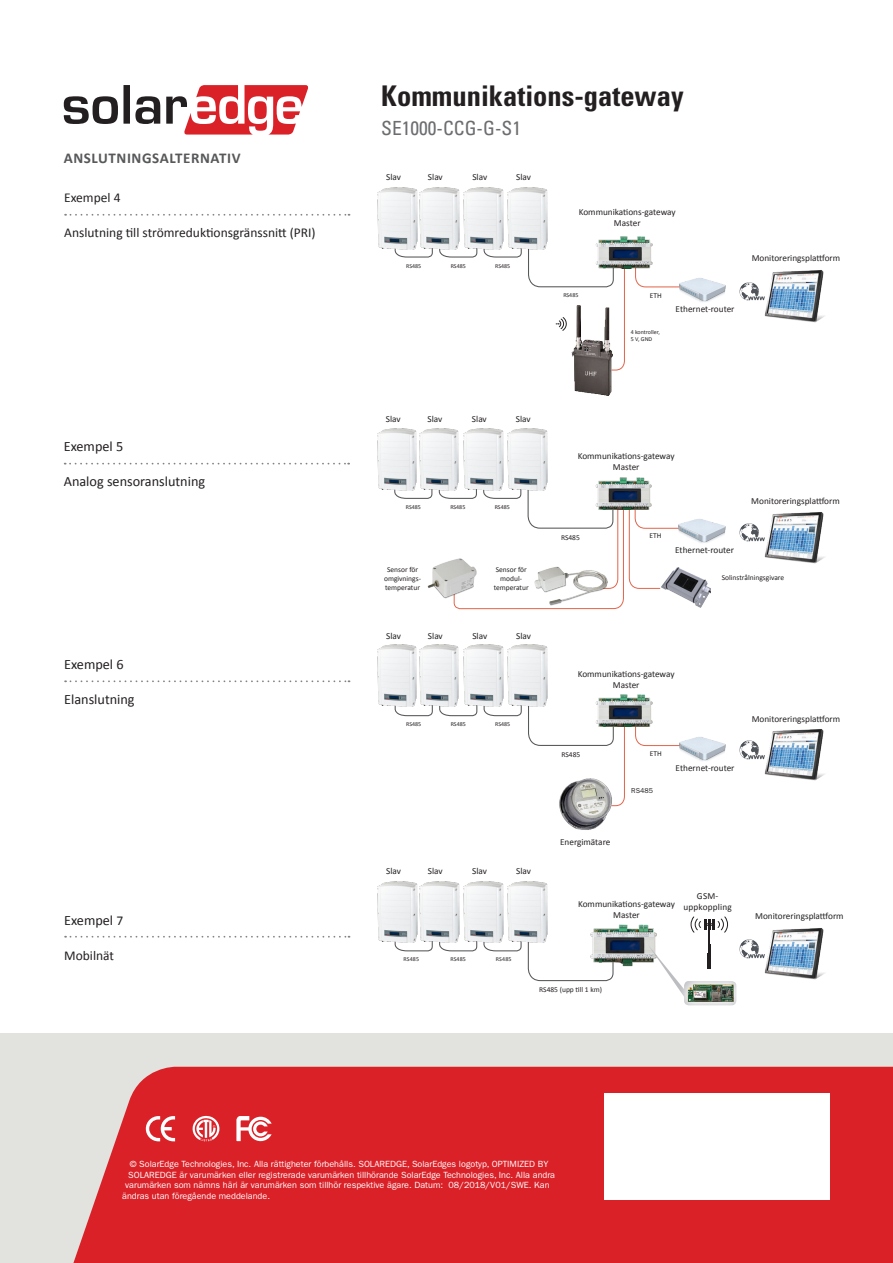
<style>
.page{position:relative;width:893px;height:1263px;background:#fff}
.page>*{position:absolute;margin:0;border:0;box-sizing:border-box;transform-origin:0 0}
.pg2_Product_Header{font:700 condensed 28.5px "Univers LT Std";color:#231f20}
.pg2_Product_Part-No{font:condensed 19.5px "Univers LT Std";color:#6c6d70}
.pg2_Table_Rows-Heade{font:700 15px "Calibri";letter-spacing:.04em;color:#57585a}
.t1{font:14.25px "Calibri";color:#231f20}
.t2{font:13.5px "Calibri";color:#231f20}
.t3{font:9.3px/11.1px "Calibri";color:#231f20;text-align:center}
.t4{font:9.3px "Calibri";letter-spacing:.02em;color:#231f20}
.pg2_Footer{font:9px/10.5px "ITC Franklin Gothic Std";color:#fff}
.t5{font:7.5px "Calibri";color:#231f20}
.t6{font:7.05px "ITC Franklin Gothic Std";color:#231f20}
.t7{font:6px "Calibri";color:#231f20}
.s1{font-size:13.5px}
</style>
<div class="page">
<div style="left:0;top:1033px;width:893px;height:230px;background:#e2e2de"></div>
<div style="left:73px;top:1067px;width:820px;height:196px;background:#da2128"></div>
<svg style="left:64px;top:85px;width:244px;height:50px"></svg>
<div style="left:604px;top:1093px;width:225px;height:106px;background:#fff"></div>
<svg style="left:65px;top:214px;width:285px;height:2px"></svg>
<svg style="left:394px;top:249px;width:39px;height:9px"></svg>
<svg style="left:635px;top:268px;width:42px;height:20px"></svg>
<img style="left:378px;top:187px;width:39px;height:62px">
<img style="left:419px;top:187px;width:40px;height:62px">
<img style="left:464px;top:187px;width:39px;height:56px">
<img style="left:508px;top:187px;width:39px;height:56px">
<img style="left:764px;top:270px;width:61px;height:53px">
<img style="left:739px;top:281px;width:26px;height:20px">
<img style="left:598px;top:236px;width:55px;height:32px">
<svg style="left:439px;top:243px;width:186px;height:128px"></svg>
<img style="left:677px;top:278px;width:49px;height:24px">
<img style="left:571px;top:306px;width:41px;height:89px">
<svg style="left:65px;top:463px;width:284px;height:1px"></svg>
<svg style="left:394px;top:490px;width:283px;height:119px"></svg>
<img style="left:377px;top:428px;width:40px;height:62px">
<img style="left:419px;top:428px;width:40px;height:62px">
<img style="left:463px;top:428px;width:40px;height:62px">
<img style="left:507px;top:428px;width:40px;height:62px">
<img style="left:764px;top:512px;width:61px;height:52px">
<img style="left:739px;top:523px;width:26px;height:19px">
<img style="left:593px;top:477px;width:62px;height:33px">
<img style="left:677px;top:519px;width:49px;height:24px">
<img style="left:424px;top:556px;width:57px;height:46px">
<img style="left:530px;top:565px;width:82px;height:44px">
<img style="left:660px;top:566px;width:51px;height:43px">
<svg style="left:65px;top:680px;width:285px;height:2px"></svg>
<svg style="left:394px;top:707px;width:39px;height:10px"></svg>
<img style="left:377px;top:645px;width:40px;height:62px">
<img style="left:419px;top:645px;width:40px;height:62px">
<img style="left:463px;top:645px;width:40px;height:56px">
<img style="left:507px;top:645px;width:40px;height:56px">
<svg style="left:439px;top:701px;width:186px;height:105px"></svg>
<svg style="left:635px;top:727px;width:42px;height:19px"></svg>
<img style="left:764px;top:729px;width:61px;height:52px">
<img style="left:739px;top:740px;width:26px;height:19px">
<img style="left:593px;top:694px;width:60px;height:33px">
<img style="left:677px;top:737px;width:49px;height:24px">
<img style="left:555px;top:778px;width:59px;height:52px">
<svg style="left:236px;top:1116px;width:36px;height:25px"></svg>
<svg style="left:192px;top:1116px;width:27px;height:25px"></svg>
<svg style="left:146px;top:1116px;width:29px;height:25px"></svg>
<svg style="left:65px;top:936px;width:285px;height:1px"></svg>
<img style="left:764px;top:928px;width:61px;height:52px">
<img style="left:739px;top:939px;width:26px;height:19px">
<svg style="left:394px;top:943px;width:39px;height:9px"></svg>
<svg style="left:439px;top:943px;width:175px;height:39px"></svg>
<img style="left:378px;top:881px;width:39px;height:62px">
<img style="left:419px;top:881px;width:40px;height:62px">
<img style="left:464px;top:881px;width:39px;height:62px">
<img style="left:507px;top:881px;width:40px;height:62px">
<img style="left:588px;top:924px;width:60px;height:45px">
<svg style="left:648px;top:916px;width:80px;height:69px"></svg>
<svg style="left:676px;top:972px;width:61px;height:34px"></svg>
<img style="left:687px;top:983px;width:47px;height:20px">
<p class="pg2_Table_Rows-Heade" style="left:64px;top:149px;width:178px">ANSLUTNINGSALTERNATIV</p>
<p class="t2" style="left:64px;top:189px;width:58px">Exempel 4</p>
<p class="t2" style="left:64px;top:224px;width:253px">Anslutning till strömreduktionsgränssnitt (PRI(</p>
<p class="t1" style="left:64px;top:438px;width:61px">Exempel 5</p>
<p class="t1" style="left:64px;top:473px;width:143px">Analog sensoranslutning</p>
<p class="t1" style="left:64px;top:655px;width:61px">Exempel 6</p>
<p class="t1" style="left:64px;top:690px;width:72px">Elanslutning</p>
<p class="t1" style="left:64px;top:911px;width:61px">Exempel <span class="s1">7</span></p>
<p class="t2" style="left:64px;top:946px;width:51px">Mobilnät</p>
<p class="pg2_Product_Header" style="left:381px;top:78px;width:304px">Kommunikations-gateway</p>
<p class="pg2_Product_Part-No" style="left:381px;top:115px;width:141px">SE1000-C C G G- 1S-</p>
<p class="t3" style="left:386px;top:172px;width:16px">Slav</p>
<p class="t3" style="left:428px;top:172px;width:16px">Slav</p>
<p class="t3" style="left:472px;top:172px;width:16px">Slav</p>
<p class="t3" style="left:516px;top:172px;width:16px">Slav</p>
<p class="t3" style="left:579px;top:207px;width:98px">Kommunikations-gateway<br>Master</p>
<p class="t7" style="left:406px;top:262px;width:17px">RS485</p>
<p class="t7" style="left:451px;top:262px;width:17px">RS485</p>
<p class="t7" style="left:495px;top:262px;width:17px">RS485</p>
<p class="t3" style="left:752px;top:252px;width:90px">Monitoreringsplattform</p>
<p class="t7" style="left:563px;top:292px;width:17px">RS485</p>
<p class="t5" style="left:650px;top:291px;width:13px">ETH</p>
<p class="t3" style="left:676px;top:303px;width:60px">Ethernet-router</p>
<p class="t7" style="left:631px;top:328px;width:31px">4 kontroller,</p>
<p class="t7" style="left:631px;top:336px;width:23px">5 ,V GND</p>
<p class="t3" style="left:386px;top:413px;width:16px">Slav</p>
<p class="t3" style="left:428px;top:413px;width:16px">Slav</p>
<p class="t3" style="left:472px;top:413px;width:16px">Slav</p>
<p class="t3" style="left:516px;top:413px;width:16px">Slav</p>
<p class="t3" style="left:578px;top:451px;width:98px">Kommunikations-gateway<br>Master</p>
<p class="t7" style="left:406px;top:503px;width:17px">RS485</p>
<p class="t7" style="left:450px;top:503px;width:17px">RS485</p>
<p class="t7" style="left:495px;top:503px;width:17px">RS485</p>
<p class="t3" style="left:751px;top:496px;width:90px">Monitoreringsplattform</p>
<p class="t5" style="left:561px;top:533px;width:20px">RS485</p>
<p class="t5" style="left:649px;top:531px;width:13px">ETH</p>
<p class="t3" style="left:675px;top:545px;width:60px">Ethernet-router</p>
<p class="t5" style="left:387px;top:564px;width:33px">Sensor för</p>
<p class="t5" style="left:385px;top:582px;width:36px">temperatur</p>
<p class="t5" style="left:384px;top:573px;width:38px">omgivnings-</p>
<p class="t5" style="left:496px;top:564px;width:33px">Sensor för</p>
<p class="t5" style="left:494px;top:582px;width:36px">temperatur</p>
<p class="t5" style="left:500px;top:573px;width:23px">modul-</p>
<p class="t5" style="left:722px;top:573px;width:64px">Solinstrålningsgivare</p>
<p class="t3" style="left:386px;top:630px;width:16px">Slav</p>
<p class="t3" style="left:428px;top:630px;width:16px">Slav</p>
<p class="t3" style="left:472px;top:630px;width:16px">Slav</p>
<p class="t3" style="left:516px;top:630px;width:16px">Slav</p>
<p class="t3" style="left:578px;top:668px;width:98px">Kommunikations-gateway<br>Master</p>
<p class="t7" style="left:406px;top:720px;width:17px">RS485</p>
<p class="t7" style="left:451px;top:720px;width:17px">RS485</p>
<p class="t7" style="left:495px;top:720px;width:17px">RS485</p>
<p class="t3" style="left:752px;top:713px;width:90px">Monitoreringsplattform</p>
<p class="t5" style="left:561px;top:750px;width:20px">RS485</p>
<p class="t5" style="left:650px;top:749px;width:13px">ETH</p>
<p class="t3" style="left:676px;top:762px;width:60px">Ethernet-router</p>
<p class="t6" style="left:631px;top:787px;width:23px">RS485</p>
<p class="t3" style="left:386px;top:865px;width:16px">Slav</p>
<p class="t3" style="left:428px;top:865px;width:16px">Slav</p>
<p class="t3" style="left:472px;top:865px;width:16px">Slav</p>
<p class="t3" style="left:516px;top:865px;width:16px">Slav</p>
<p class="t3" style="left:560px;top:836px;width:52px">Energimätare</p>
<p class="t3" style="left:697px;top:890px;width:23px">GSM-</p>
<p class="t3" style="left:578px;top:898px;width:98px">Kommunikations-gateway</p>
<p class="t4" style="left:683px;top:901px;width:50px">uppkoppling</p>
<p class="t3" style="left:613px;top:909px;width:28px">Master</p>
<p class="t7" style="left:404px;top:956px;width:17px">RS485</p>
<p class="t7" style="left:450px;top:956px;width:17px">RS485</p>
<p class="t7" style="left:496px;top:956px;width:17px">RS485</p>
<p class="t5" style="left:539px;top:985px;width:64px">RS485 (upp till 1 km(</p>
<p class="t3" style="left:755px;top:910px;width:90px">Monitoreringsplattform</p>
<p class="pg2_Footer" style="left:130px;top:1159px;width:420px">© SolarEdge Technologies, Inc. Alla rättigheter förbehålls. SOLAREDGE, SolarEdges logotyp, OPTIMIZED BY</p>
<p class="pg2_Footer" style="left:128px;top:1169px;width:428px">SOLAREDGE är varumärken eller registrerade varumärken tillhörande SolarEdge Technologies, Inc. Alla andra</p>
<p class="pg2_Footer" style="left:449px;top:1180px;width:102px">08/2018/V01/SWE. Kan</p>
<p class="pg2_Footer" style="left:122px;top:1180px;width:322px;text-indent:3px">varumärken som nämns häri är varumärken som tillhör respektive ägare. Datum: ändras utan föregående meddelande.</p>
</div>
